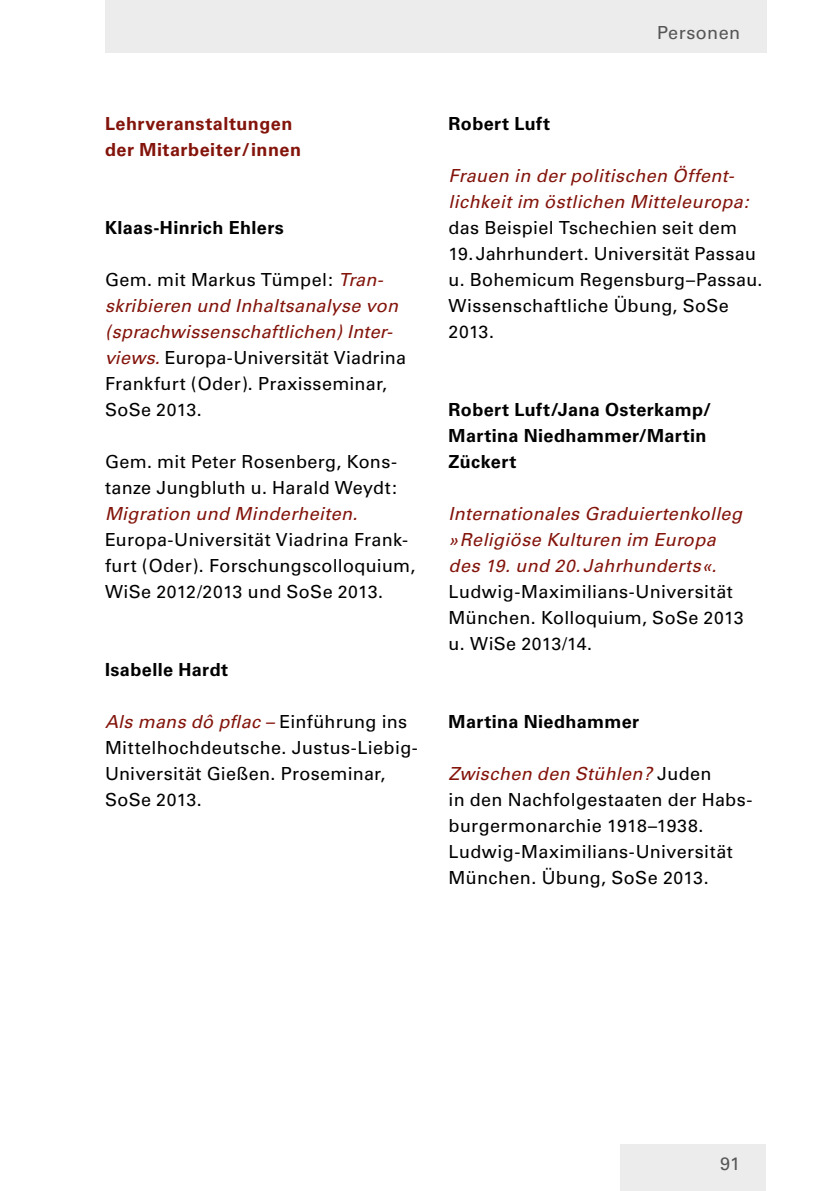
<style>
.page{position:relative;width:840px;height:1191px;background:#fff}
.page>*{position:absolute;margin:0;border:0;box-sizing:border-box;transform-origin:0 0}
.t1{font:18px/26px "Univers LT Pro 55 Roman";letter-spacing:.015em;color:#000}
.t2{font:italic 18px/26px "Univers LT Pro 55";letter-spacing:.015em;color:#83140b}
.t3{font:700 18px/26px "Univers LT Pro 65";letter-spacing:.02em;color:#000}
.t4{font:700 18px/26px "Univers LT Pro 65";letter-spacing:.03em;color:#83140b}
.t5{font:18px "Univers LT Pro 55 Roman";letter-spacing:.02em;color:#565656}
.t6{font:17.6px "Univers LT Pro 55 Roman";color:#000}
.s1{font-family:"Univers LT Pro 55";font-style:italic;color:#83140b}
.s2{font-size:17.6px}
.s3{font-family:"Univers LT Pro 55 Roman";font-style:normal;color:#000}
.s4{font-size:18px}
</style>
<div class="page">
<div style="left:620px;top:1144px;width:145px;height:47px;background:#ececed"></div>
<div style="left:105px;top:0;width:660px;height:52px;background:#ececed"></div>
<p class="t4" style="left:105px;top:111px;width:197px">Lehrveranstaltungen der Mitarbeiter/innen</p>
<p class="t3" style="left:105px;top:215px;width:180px">Klaas-Hinrich Ehlers</p>
<p class="t1" style="left:105px;top:267px;width:278px">Gem. mit Markus Tümpel: <span class="s1">Tran-</span></p>
<p class="t2" style="left:105px;top:293px;width:294px">skribieren und Inhaltsanalyse von (sprachwissenschaftlichen) Inter-</p>
<p class="t1" style="left:105px;top:345px;width:302px"><span class="s1">views.</span> Europa-Universität Viadrina<br>Frankfurt (Oder). Praxisseminar,<br>SoSe <span class="s2">2013</span>.</p>
<p class="t1" style="left:105px;top:449px;width:293px">Gem. mit Peter Rosenberg, Kons&shy;tanze Jungbluth u. Harald Weydt:</p>
<p class="t2" style="left:105px;top:501px;width:254px">Migration und Minderheiten.</p>
<p class="t1" style="left:105px;top:527px;width:312px">Europa-Universität Viadrina Frank&shy;furt (Oder). Forschungscolloquium,<br>WiSe <span class="s2">2012</span>/<span class="s2">2013</span> und SoSe <span class="s2">2013</span>.</p>
<p class="t3" style="left:105px;top:657px;width:125px">Isabelle Hardt</p>
<p class="t2" style="left:105px;top:709px;width:303px">Als mans dô pflac – <span class="s3">Einführung ins</span></p>
<p class="t1" style="left:105px;top:735px;width:313px">Mittelhochdeutsche. Justus-Liebig-<br>Universität Gießen. Proseminar,<br>SoSe <span class="s2">2013</span>.</p>
<p class="t5" style="left:656px;top:22px;width:84px">Personen</p>
<p class="t3" style="left:448px;top:111px;width:103px">Robert Luft</p>
<p class="t2" style="left:448px;top:163px;width:301px">Frauen in der politischen Öffent&shy;lichkeit im östlichen Mitteleuropa:</p>
<p class="t1" style="left:448px;top:215px;width:315px">das Beispiel Tschechien seit dem <span class="s2">19</span>.Jahrhundert. Universität Passau u. Bohemicum Regensburg–Passau.<br>Wissenschaftliche Übung, SoSe</p>
<p class="t6" style="left:448px;top:321px;width:47px">2013<span class="s4">.</span></p>
<p class="t3" style="left:448px;top:397px;width:264px">Robert Luft/Jana Osterkamp/<br>Martina Niedhammer/Martin<br>Zückert</p>
<p class="t2" style="left:448px;top:501px;width:295px">Internationales Graduiertenkolleg »Religiöse Kulturen im Europa des <span class="s2">19</span>. und <span class="s2">20</span>. Jahrhunderts«.</p>
<p class="t1" style="left:448px;top:579px;width:296px">Ludwig-Maximilians-Universität<br>München. Kolloquium, SoSe <span class="s2">2013 </span>u. WiSe <span class="s2">2013</span>/<span class="s2">14</span>.</p>
<p class="t3" style="left:448px;top:709px;width:192px">Martina Niedhammer</p>
<p class="t2" style="left:448px;top:761px;width:264px">Zwischen den Stühlen? <span class="s3">Juden</span></p>
<p class="t1" style="left:448px;top:787px;width:305px">in den Nachfolgestaaten der Habs&shy;burgermonarchie <span class="s2">1918</span>–<span class="s2">1938</span>.<br>Ludwig-Maximilians-Universität<br>München. Übung, SoSe <span class="s2">2013</span>.</p>
<p class="t5" style="left:719px;top:1153px;width:21px">91</p>
</div>
